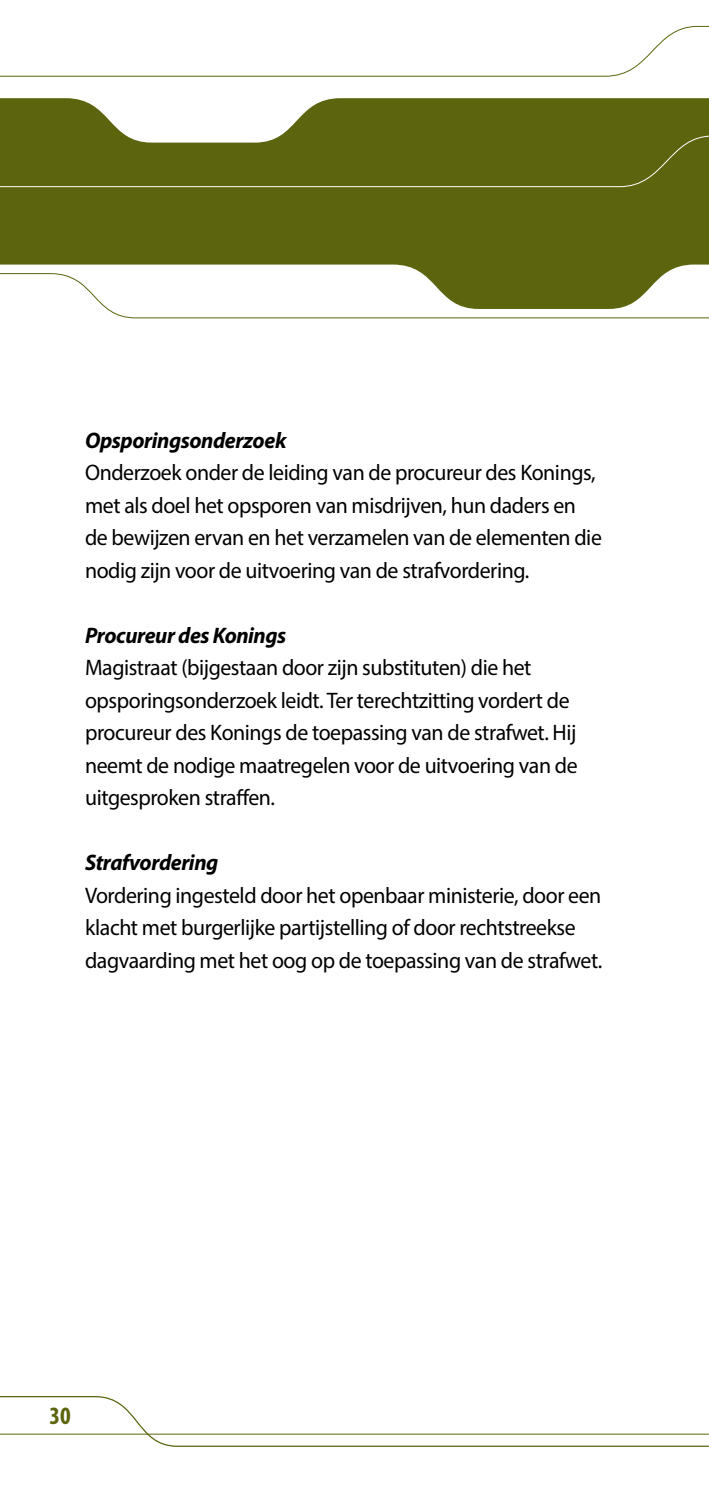
<style>
.page{position:relative;width:709px;height:1489px;background:#fff}
.page>*{position:absolute;margin:0;border:0;box-sizing:border-box;transform-origin:0 0}
.t1{font:700 condensed 25px "Myriad Pro";color:#5c640d}
.t2{font:22.5px/32.5px "Myriad Pro";letter-spacing:-.02em;color:#000}
.t3{font:italic 700 22.5px "Myriad Pro";letter-spacing:-.02em;color:#000}
</style>
<div class="page">
<svg style="left:0;top:1396px;width:709px;height:51px"></svg>
<hr style="left:0;top:1433px;width:709px;height:1px;background:#5c640d">
<svg style="left:0;top:26px;width:709px;height:51px"></svg>
<svg style="left:0;top:98px;width:709px;height:175px;background:#71782c"></svg>
<div style="left:0;top:135px;width:709px;height:52px;background:#5c640d"></div>
<svg style="left:0;top:273px;width:709px;height:45px"></svg>
<p class="t3" style="left:85px;top:425px;width:203px">Opsporingsonderzoek</p>
<p class="t2" style="left:85px;top:456px;width:518px">Onderzoek onder de leiding van de procureur des Konings, met als doel het opsporen van misdrijven, hun daders en de bewijzen ervan en het verzamelen van de elementen die nodig zijn voor de uitvoering van de strafvordering.</p>
<p class="t3" style="left:85px;top:620px;width:203px">Procureur des Konings</p>
<p class="t2" style="left:85px;top:651px;width:494px">Magistraat (bijgestaan door zijn substituten) die het opsporingsonderzoek leidt. Ter terechtzitting vordert de procureur des Konings de toepassing van de strafwet. Hij neemt de nodige maatregelen voor de uitvoering van de uitgesproken straffen.</p>
<p class="t3" style="left:85px;top:848px;width:135px">Strafvordering</p>
<p class="t2" style="left:85px;top:878px;width:518px">Vordering ingesteld door het openbaar ministerie, door een klacht met burgerlijke partijstelling of door rechtstreekse dagvaarding met het oog op de toepassing van de strafwet.</p>
<p class="t1" style="left:50px;top:1400px;width:23px">30</p>
</div>
